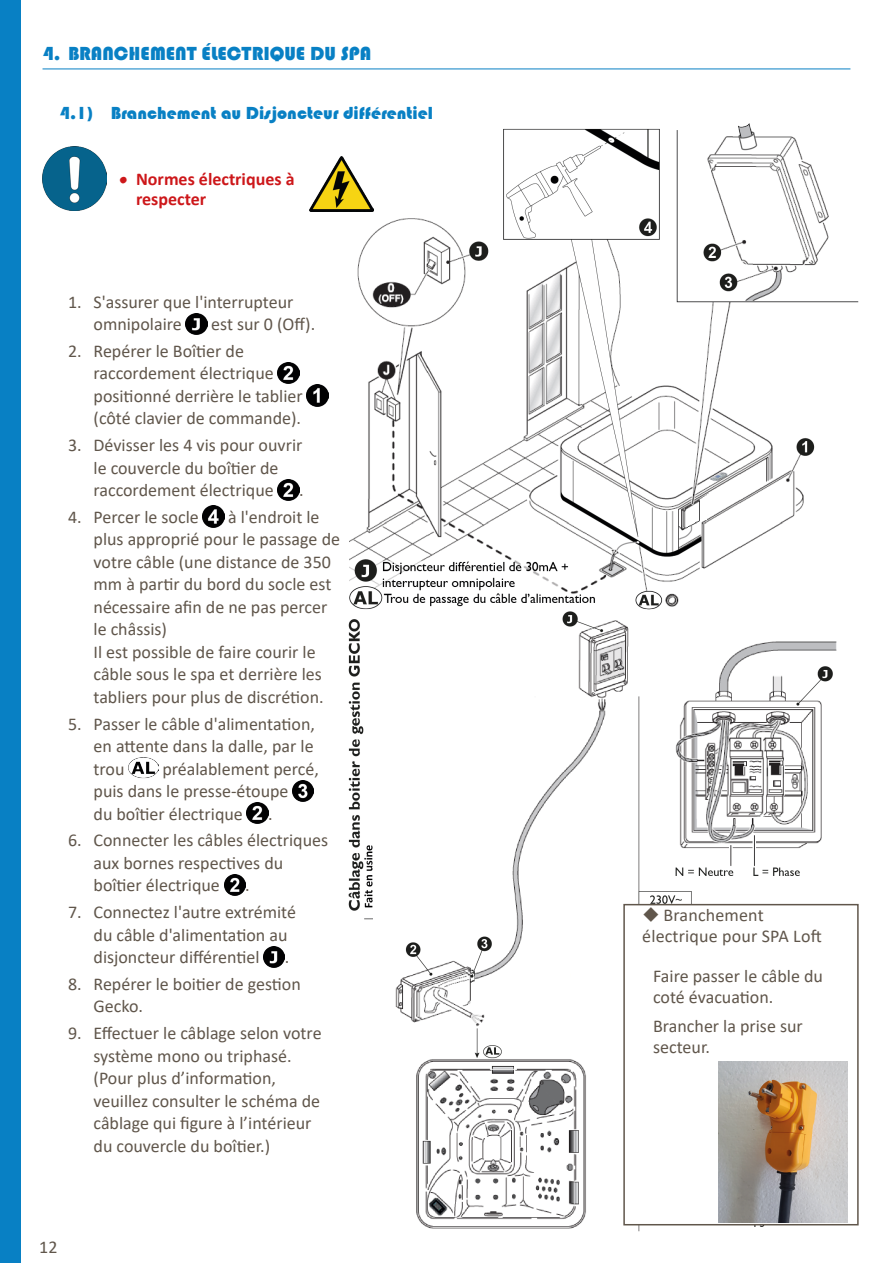
<style>
.page{position:relative;width:893px;height:1263px;background:#fff}
.page>*{position:absolute;margin:0;border:0;box-sizing:border-box;transform-origin:0 0}
.t1{font:19.5px "Bauhaus 93";color:#0880c4}
.Paragraphe_normal{font:18px/22.5px "Calibri";color:#60564b}
.t2{font:18px "Bauhaus 93";color:#0880c4}
.t3{font:700 18px/19.5px "Calibri";color:#cd171a}
.s1{font-family:"Ink Free";font-weight:400}
</style>
<div class="page">
<div style="left:0;top:0;width:21px;height:1263px;background:#0880c4"></div>
<hr style="left:43px;top:69px;width:807px;height:1px;background:#0880c4">
<img style="left:186px;top:313px;width:21px;height:21px">
<img style="left:278px;top:362px;width:21px;height:22px">
<img style="left:307px;top:385px;width:21px;height:21px">
<img style="left:278px;top:479px;width:21px;height:21px">
<img style="left:203px;top:506px;width:21px;height:21px">
<img style="left:129px;top:758px;width:29px;height:21px">
<img style="left:293px;top:780px;width:21px;height:21px">
<img style="left:247px;top:803px;width:21px;height:21px">
<img style="left:224px;top:874px;width:21px;height:22px">
<img style="left:264px;top:946px;width:21px;height:21px">
<img style="left:349px;top:124px;width:510px;height:485px">
<img style="left:43px;top:146px;width:63px;height:64px">
<img style="left:309px;top:157px;width:64px;height:54px">
<img style="left:348px;top:612px;width:502px;height:620px">
<div style="left:623px;top:904px;width:236px;height:321px;background:#fff;border:2px solid #60564b"></div>
<div style="left:373px;top:612px;width:131px;height:308px;background:#fff"></div>
<img style="left:718px;top:1061px;width:130px;height:161px">
<p class="t1" style="left:43px;top:43px;width:330px">4. BRANCHEMENT ÉLECTRIQUE DU SPA</p>
<p class="t2" style="left:60px;top:103px;width:375px">4.1) Branchement au Disjoncteur différentiel</p>
<p class="t3" style="left:136px;top:169px;width:160px;text-indent:-17px"><span class="s1">•</span> Normes électriques à respecter</p>
<p class="Paragraphe_normal" style="left:94px;top:290px;width:201px;text-indent:-26px">1. S'assurer que l'interrupteur omnipolaire</p>
<p class="Paragraphe_normal" style="left:211px;top:312px;width:106px">est sur 0 (Off).</p>
<p class="Paragraphe_normal" style="left:94px;top:339px;width:211px;text-indent:-26px">2. Repérer le Boîtier de raccordement électrique positionné derrière le tablier (côté clavier de commande).</p>
<p class="Paragraphe_normal" style="left:68px;top:433px;width:236px;text-align:center">3. Dévisser les 4 vis pour ouvrir le couvercle du boîtier de raccordement électrique</p>
<p class="Paragraphe_normal" style="left:299px;top:478px;width:6px">.</p>
<p class="Paragraphe_normal" style="left:94px;top:505px;width:248px;text-indent:135px">à l'endroit le plus approprié pour le passage de votre câble (une distance de 350 mm à partir du bord du socle est nécessaire afin de ne pas percer le châssis)<br>Il est possible de faire courir le câble sous le spa et derrière les tabliers pour plus de discrétion.</p>
<p class="Paragraphe_normal" style="left:94px;top:712px;width:223px;text-align:justify;text-indent:-26px">5. Passer le câble d'alimentation, en attente dans la dalle, par le trou</p>
<p class="Paragraphe_normal" style="left:68px;top:505px;width:132px">4. Percer le socle</p>
<p class="Paragraphe_normal" style="left:94px;top:757px;width:227px;text-indent:69px">préalablement percé, puis dans le presse-étoupe<br>du boîtier électrique</p>
<p class="Paragraphe_normal" style="left:268px;top:802px;width:6px">.</p>
<p class="Paragraphe_normal" style="left:94px;top:829px;width:236px;text-indent:-26px">6. Connecter les câbles électriques aux bornes respectives du boîtier électrique</p>
<p class="Paragraphe_normal" style="left:245px;top:874px;width:6px">.</p>
<p class="Paragraphe_normal" style="left:94px;top:900px;width:204px;text-indent:-26px">7. Connectez l'autre extrémité du câble d'alimentation au disjoncteur différentiel</p>
<p class="Paragraphe_normal" style="left:285px;top:945px;width:6px">.</p>
<p class="Paragraphe_normal" style="left:94px;top:972px;width:209px;text-indent:-26px">8. Repérer le boitier de gestion<br>Gecko.</p>
<p class="Paragraphe_normal" style="left:94px;top:1021px;width:230px;text-indent:-26px">9. Effectuer le câblage selon votre système mono ou triphasé. (Pour plus d’information, veuillez consulter le schéma de câblage qui figure à l’intérieur du couvercle du boîtier.)</p>
<p class="Paragraphe_normal" style="left:39px;top:1235px;width:20px">12</p>
<p class="Paragraphe_normal" style="left:642px;top:904px;width:181px;line-height:21px;text-indent:21px">Branchement électrique pour SPA Loft</p>
<p class="Paragraphe_normal" style="left:653px;top:965px;width:171px;line-height:21px">Faire passer le câble du coté évacuation.</p>
<p class="Paragraphe_normal" style="left:653px;top:1015px;width:151px;line-height:21px">Brancher la prise sur secteur.</p>
</div>
